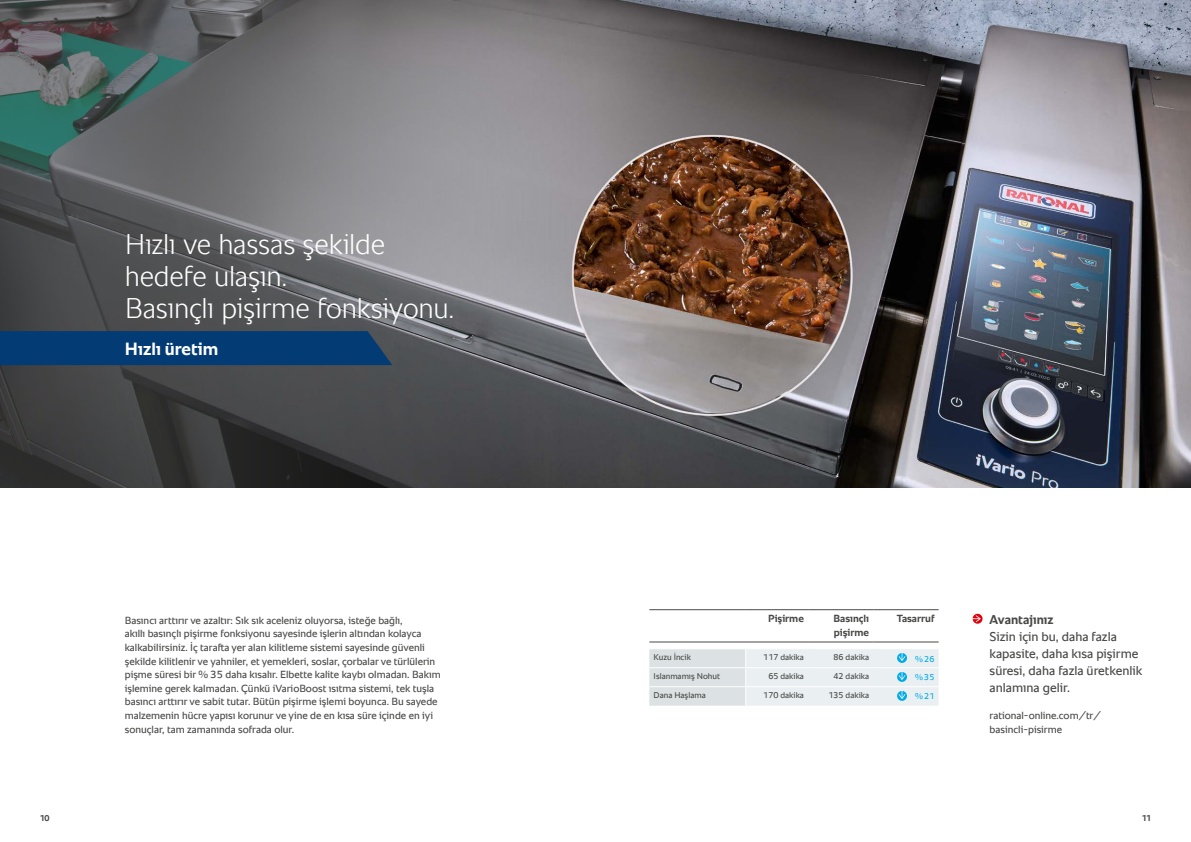
<style>
.page{position:relative;width:1191px;height:842px;background:#fff}
.page>*{position:absolute;margin:0;border:0;box-sizing:border-box;transform-origin:0 0}
.t1{font:300 29px/32px "RATIONAL Sans TT";letter-spacing:-.01em;color:#fff}
.t2{font:700 18px "RATIONAL Sans TT";color:#fff}
.t3{font:13px/17px "RATIONAL Sans TT";color:#484847}
.t4{font:700 13px "RATIONAL Sans TT";color:#484847}
.t5{font:10.5px/13.6px "RATIONAL Sans TT";color:#484847}
.t6{font:700 10.5px/13.6px "RATIONAL Sans TT";color:#484847}
.t7{font:8.5px "RATIONAL Sans TT";color:#484847}
.t8{font:8.5px "RATIONAL Sans TT";color:#00abe7}
.t9{font:700 8.5px "RATIONAL Sans TT";color:#484847}
</style>
<div class="page">
<img style="left:594px;top:0;width:597px;height:488px">
<svg style="left:0;top:0;width:594px;height:488px;background:#646668"></svg>
<svg style="left:972px;top:614px;width:10px;height:10px"></svg>
<div style="left:0;top:331px;width:392px;height:34px;background:#033b75"></div>
<hr style="left:649px;top:609px;width:97px;height:1px;background:#484847">
<hr style="left:746px;top:609px;width:62px;height:1px;background:#484847">
<hr style="left:746px;top:642px;width:62px;height:1px;background:#484847">
<hr style="left:808px;top:642px;width:65px;height:1px;background:#484847">
<hr style="left:873px;top:642px;width:65px;height:1px;background:#484847">
<hr style="left:808px;top:609px;width:65px;height:1px;background:#484847">
<hr style="left:649px;top:642px;width:97px;height:1px;background:#484847">
<hr style="left:873px;top:609px;width:65px;height:1px;background:#484847">
<svg style="left:649px;top:649px;width:289px;height:57px;background:#e3eaed"></svg>
<h1 class="t1" style="left:125px;top:228px;width:331px">Hızlı ve hassas şekilde hedefe ulaşın.<br>Basınçlı pişirme fonksiyonu.</h1>
<h2 class="t2" style="left:125px;top:336px;width:95px">Hızlı üretim</h2>
<p class="t5" style="left:125px;top:613px;width:317px">Basıncı arttırır ve azaltır: Sık sık aceleniz oluyorsa, isteğe bağlı,<br>akıllı basınçlı pişirme fonksiyonu sayesinde işlerin altından kolayca kalkabilirsiniz. İç tarafta yer alan kilitleme sistemi sayesinde güvenli şekilde kilitlenir ve yahniler, et yemekleri, soslar, çorbalar ve türlülerin pişme süresi bir % 35 daha kısalır. Elbette kalite kaybı olmadan. Bakım işlemine gerek kalmadan. Çünkü iVarioBoost ısıtma sistemi, tek tuşla basıncı arttırır ve sabit tutar. Bütün pişirme işlemi boyunca. Bu sayede malzemenin hücre yapısı korunur ve yine de en kısa süre içinde en iyi sonuçlar, tam zamanında sofrada olur.</p>
<p class="t4" style="left:989px;top:610px;width:65px">Avantajınız</p>
<p class="t6" style="left:768px;top:612px;width:37px">Pişirme</p>
<p class="t6" style="left:833px;top:612px;width:37px">Basınçlı pişirme</p>
<p class="t6" style="left:896px;top:612px;width:39px">Tasarruf</p>
<p class="t3" style="left:989px;top:628px;width:154px">Sizin için bu, daha fazla kapasite, daha kısa pişirme süresi, daha fazla üretkenlik anlamına gelir.</p>
<p class="t5" style="left:989px;top:709px;width:112px">rational-online.com/tr/ basincli-pisirme</p>
<p class="t7" style="left:653px;top:651px;width:39px">Kuzu İncik</p>
<p class="t7" style="left:763px;top:651px;width:42px">117 dakika</p>
<p class="t7" style="left:833px;top:651px;width:37px">86 dakika</p>
<p class="t8" style="left:915px;top:652px;width:21px">%26</p>
<p class="t7" style="left:653px;top:670px;width:68px">Islanmamış Nohut</p>
<p class="t7" style="left:768px;top:670px;width:37px">65 dakika</p>
<p class="t7" style="left:833px;top:670px;width:37px">42 dakika</p>
<p class="t8" style="left:915px;top:671px;width:21px">%35</p>
<p class="t7" style="left:653px;top:688px;width:54px">Dana Haşlama</p>
<p class="t7" style="left:763px;top:688px;width:42px">170 dakika</p>
<p class="t7" style="left:828px;top:688px;width:42px">135 dakika</p>
<p class="t8" style="left:915px;top:690px;width:21px">%21</p>
<p class="t9" style="left:40px;top:812px;width:11px">10</p>
<p class="t9" style="left:1141px;top:812px;width:11px">11</p>
</div>
